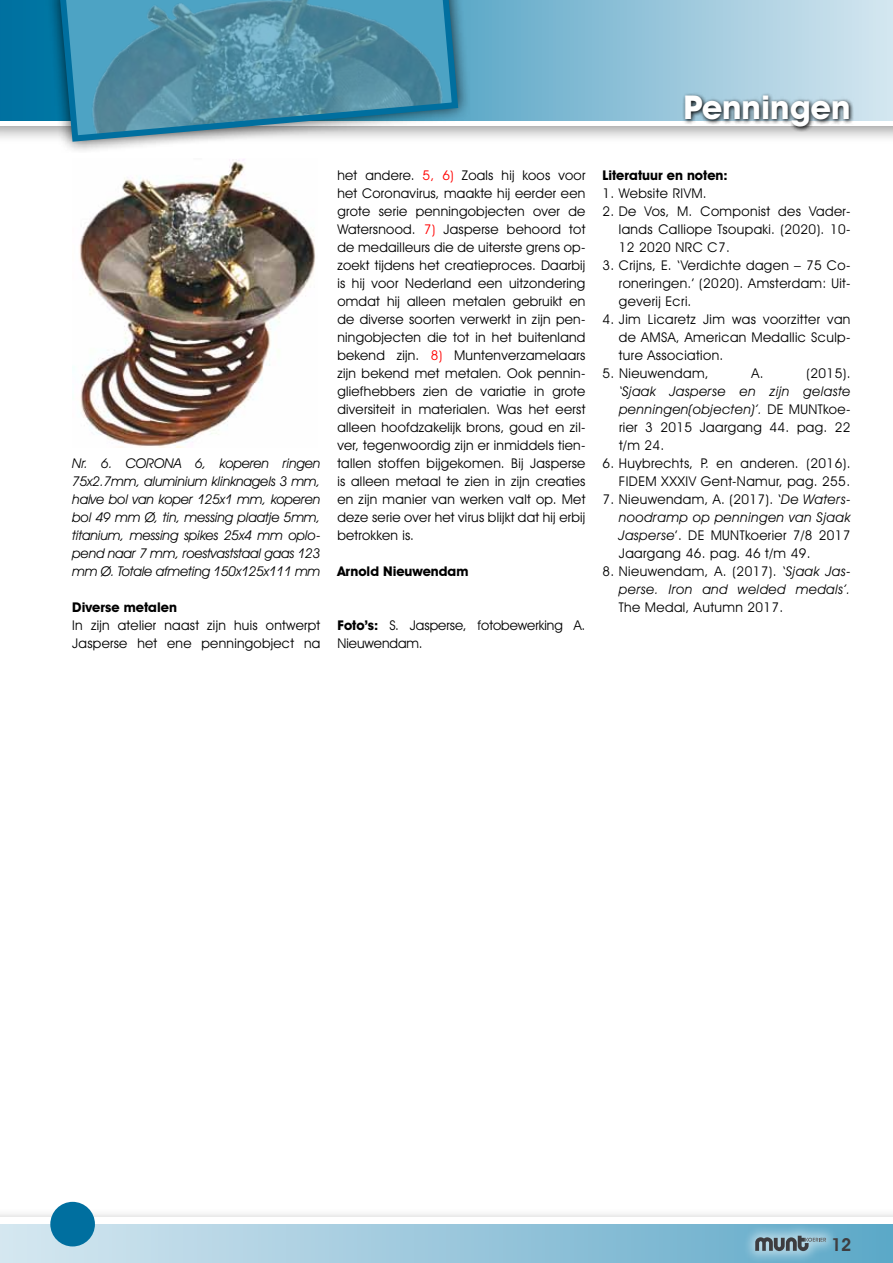
<style>
.page{position:relative;width:893px;height:1263px;background:#fff}
.page>*{position:absolute;margin:0;border:0;box-sizing:border-box;transform-origin:0 0}
.t1{font:700 33px "Avant Garde IT Cby BT";color:#fff}
.t2{font:600 18px "Avant Garde IT Cby BT";color:#3e3d40}
.t3{font:13.5px/18px "Avant Garde IT Cby BT";letter-spacing:.03em;color:#000;text-align:justify}
.t4{font:italic 13.5px/18px "Avant Garde IT Cby BT";letter-spacing:.03em;color:#000;text-align:justify}
.t5{font:700 13.5px "Avant Garde IT Cby BT";color:#000}
.t6{font:13.5px/18px "Avant Garde IT Cby BT";color:#000}
.s1{color:#f00}
.s2{font-weight:700}
.s3{font-style:normal}
.s4{font-style:italic}
</style>
<div class="page">
<div style="left:0;top:1207px;width:893px;height:56px;background:#000;opacity:.4"></div>
<div style="left:0;top:1218px;width:893px;height:45px;background:#fff"></div>
<div style="left:0;top:0;width:893px;height:143px;background:#000;opacity:.4"></div>
<svg style="left:0;top:0;width:893px;height:120px;background:#87bdd4"></svg>
<svg style="left:0;top:1224px;width:893px;height:39px;background:#9ec9dd"></svg>
<div style="left:45px;top:0;width:425px;height:153px;background:#000;opacity:.75"></div>
<svg style="left:56px;top:0;width:405px;height:145px;background:#5b97ae"></svg>
<div style="left:50px;top:1202px;width:45px;height:44px;background:#006f9f;border-radius:50%"></div>
<svg style="left:682px;top:92px;width:172px;height:40px;background:#89979e"></svg>
<div style="left:740px;top:1221px;width:98px;height:41px;background:#fff;opacity:.5"></div>
<svg style="left:755px;top:1236px;width:71px;height:15px"></svg>
<img style="left:72px;top:159px;width:244px;height:289px">
<p class="t4" style="left:72px;top:454px;width:250px">Nr. 6. CORONA 6, koperen ringen 75x2.7mm, aluminium klinknagels 3 mm, halve bol van koper 125x1 mm, koperen bol 49 mm Ø, tin, messing plaatje 5mm, titanium, messing spikes 25x4 mm oplo&shy;pend naar 7 mm, roestvaststaal gaas 123 mm Ø. Totale afmeting 150x125x111 mm</p>
<p class="t5" style="left:72px;top:599px;width:106px">Diverse metalen</p>
<p class="t3" style="left:72px;top:616px;width:250px">In zijn atelier naast zijn huis ontwerpt<br>Jasperse het ene penningobject na</p>
<p class="t3" style="left:337px;top:166px;width:250px">het andere. <span class="s1">5, 6)</span> Zoals hij koos voor het Coronavirus, maakte hij eerder een grote serie penningobjecten over de Watersnood. <span class="s1">7)</span> Jasperse behoord tot de medailleurs die de uiterste grens op&shy;zoekt tijdens het creatieproces. Daarbij is hij voor Nederland een uitzondering omdat hij alleen metalen gebruikt en de diverse soorten verwerkt in zijn pen&shy;ningobjecten die tot in het buitenland bekend zijn. <span class="s1">8)</span> Muntenverzamelaars zijn bekend met metalen. Ook pennin&shy;gliefhebbers zien de variatie in grote diversiteit in materialen. Was het eerst alleen hoofdzakelijk brons, goud en zil&shy;ver, tegenwoordig zijn er inmiddels tien&shy;tallen stoffen bijgekomen. Bij Jasperse is alleen metaal te zien in zijn creaties en zijn manier van werken valt op. Met deze serie over het virus blijkt dat hij erbij betrokken is.</p>
<p class="t5" style="left:337px;top:563px;width:133px">Arnold Nieuwendam</p>
<p class="t6" style="left:337px;top:616px;width:250px"><span class="s2">Foto’s:</span> S. Jasperse, fotobewerking A.<br>Nieuwendam.</p>
<h1 class="t1" style="left:683px;top:87px;width:169px">Penningen</h1>
<p class="t5" style="left:602px;top:167px;width:127px">Literatuur en noten:</p>
<p class="t3" style="left:602px;top:184px;width:106px">1. Website RIVM.</p>
<p class="t3" style="left:619px;top:202px;width:233px;text-indent:-16px">2. De Vos, M. Componist des Vader&shy;lands Calliope Tsoupaki. (2020). 10- 12 2020 NRC C7.</p>
<p class="t3" style="left:619px;top:256px;width:233px;text-indent:-16px">3. Crijns, E. ‘Verdichte dagen – 75 Co&shy;roneringen.’ (2020). Amsterdam: Uit&shy;geverij Ecri.</p>
<p class="t3" style="left:619px;top:310px;width:233px;text-indent:-16px">4. Jim Licaretz Jim was voorzitter van de AMSA, American Medallic Sculp&shy;ture Association.</p>
<p class="t3" style="left:602px;top:364px;width:108px">5. Nieuwendam,</p>
<p class="t3" style="left:751px;top:364px;width:14px">A.</p>
<p class="t3" style="left:807px;top:364px;width:45px">(2015).</p>
<p class="t4" style="left:619px;top:382px;width:233px">‘Sjaak Jasperse en zijn gelaste penningen(objecten)’. <span class="s3">DE MUNTkoe&shy;rier 3 2015 Jaargang 44. pag. 22 t/m 24.</span></p>
<p class="t3" style="left:602px;top:454px;width:250px;text-align:right">6. Huybrechts, P. en anderen. (2016).<br>FIDEM XXXIV Gent-Namur, pag. 255.</p>
<p class="t3" style="left:619px;top:490px;width:233px;text-indent:-16px">7. Nieuwendam, A. (2017). ‘<span class="s4">De Waters&shy;noodramp op penningen van Sjaak Jasperse</span>’. DE MUNTkoerier 7/8 2017<br>Jaargang 46. pag. 46 t/m 49.</p>
<p class="t4" style="left:602px;top:562px;width:250px;text-align:right"><span class="s3">8. Nieuwendam, A. (2017). ‘</span>Sjaak Jas&shy;perse. Iron and welded medals’.</p>
<p class="t3" style="left:619px;top:598px;width:166px">The Medal, Autumn 2017.</p>
<h2 class="t2" style="left:831px;top:1233px;width:22px">12</h2>
</div>
